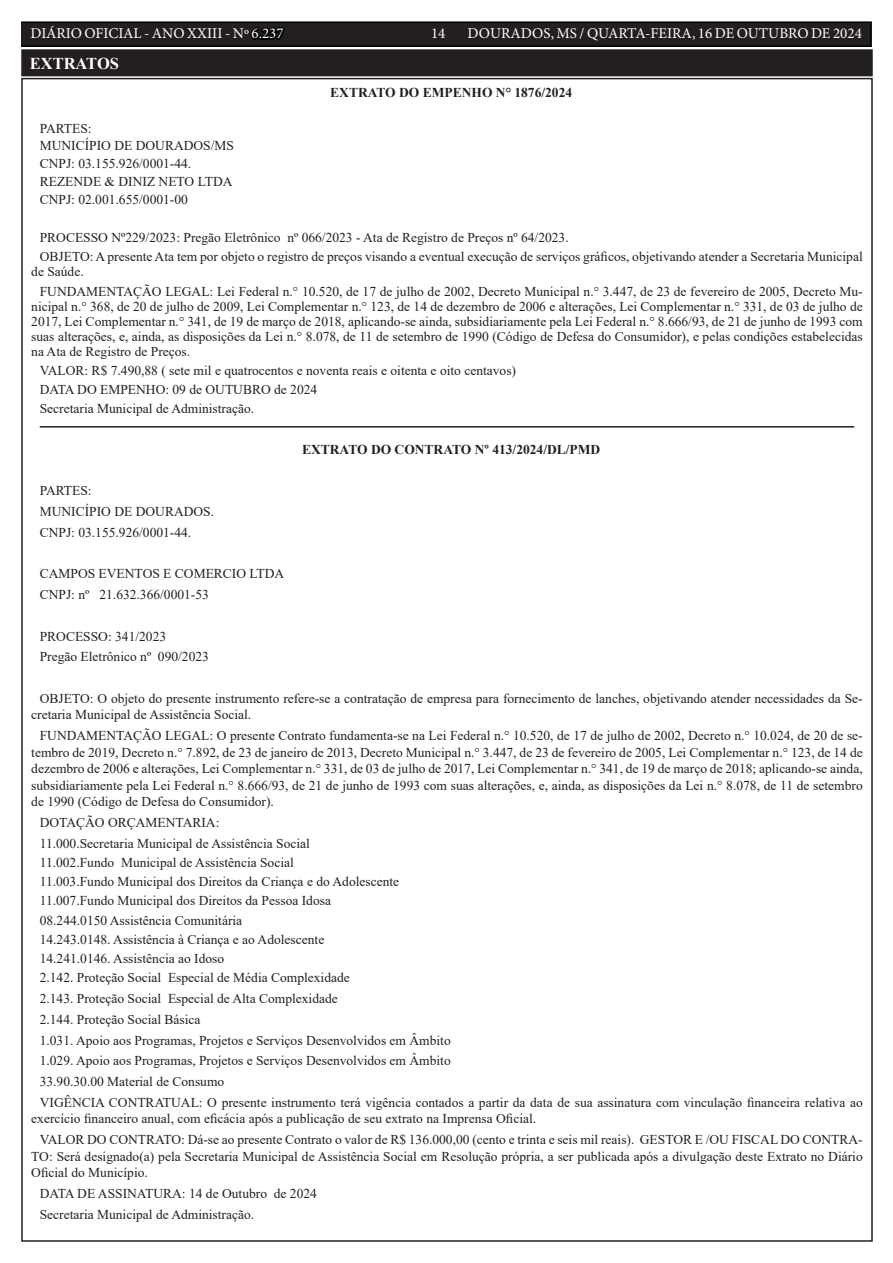
<style>
.page{position:relative;width:893px;height:1263px;background:#fff}
.page>*{position:absolute;margin:0;border:0;box-sizing:border-box;transform-origin:0 0}
.TEXTO{font:700 16.5px "Times New Roman";color:#fff}
.t1{font:15px "Minion Pro";color:#fff}
.TEXTO-2{font:13.5px/16.5px "Times New Roman";color:#231f20}
.TEXTO-3{font:700 13.5px "Times New Roman";color:#231f20}
.s1{color:#000}
</style>
<div class="page">
<div style="left:21px;top:22px;width:850px;height:24px;background:#231f20"></div>
<div style="left:21px;top:21px;width:851px;height:26px;border:2px solid #000"></div>
<hr style="left:40px;top:426px;width:814px;height:2px;background:#231f20">
<div style="left:23px;top:51px;width:848px;height:23px;background:#231f20"></div>
<div style="left:21px;top:49px;width:852px;height:27px;border:4px solid #231f20"></div>
<p class="t1" style="left:31px;top:24px;width:255px">DIÁRIO OFICIAL - ANO XXIII - Nº <span class="s1">6.237</span></p>
<p class="t1" style="left:431px;top:24px;width:16px">14</p>
<p class="t1" style="left:468px;top:24px;width:396px">DOURADOS, MS / QUARTA-FEIRA, 16 DE OUTUBRO DE 2024</p>
<p class="TEXTO" style="left:30px;top:52px;width:91px">EXTRATOS</p>
<p class="TEXTO-3" style="left:330px;top:83px;width:243px">EXTRATO DO EMPENHO N° 1876/2024</p>
<p class="TEXTO-2" style="left:40px;top:119px;width:53px">PARTES:</p>
<p class="TEXTO-2" style="left:40px;top:137px;width:196px">MUNICÍPIO DE DOURADOS/MS</p>
<p class="TEXTO-2" style="left:40px;top:155px;width:153px">CNPJ: 03.155.926/0001-44.</p>
<p class="TEXTO-2" style="left:40px;top:173px;width:194px">REZENDE &amp; DINIZ NETO LTDA</p>
<p class="TEXTO-2" style="left:40px;top:190px;width:150px">CNPJ: 02.001.655/0001-00</p>
<p class="TEXTO-2" style="left:40px;top:229px;width:530px">PROCESSO Nº229/2023: Pregão Eletrônico nº 066/2023 - Ata de Registro de Preços nº 64/2023.</p>
<p class="TEXTO-2" style="left:31px;top:249px;width:833px;line-height:15px;text-indent:9px">OBJETO: A presente Ata tem por objeto o registro de preços visando a eventual execução de serviços gráficos, objetivando atender a Secretaria Municipal de Saúde.</p>
<p class="TEXTO-2" style="left:31px;top:283px;width:833px;line-height:15px;text-align:justify;text-indent:9px">FUNDAMENTAÇÃO LEGAL: Lei Federal n.° 10.520, de 17 de julho de 2002, Decreto Municipal n.° 3.447, de 23 de fevereiro de 2005, Decreto Mu&shy;nicipal n.° 368, de 20 de julho de 2009, Lei Complementar n.° 123, de 14 de dezembro de 2006 e alterações, Lei Complementar n.° 331, de 03 de julho de 2017, Lei Complementar n.° 341, de 19 de março de 2018, aplicando-se ainda, subsidiariamente pela Lei Federal n.° 8.666/93, de 21 de junho de 1993 com suas alterações, e, ainda, as disposições da Lei n.° 8.078, de 11 de setembro de 1990 (Código de Defesa do Consumidor), e pelas condições estabelecidas na Ata de Registro de Preços.</p>
<p class="TEXTO-2" style="left:40px;top:362px;width:478px">VALOR: R$ 7.490,88 ( sete mil e quatrocentos e noventa reais e oitenta e oito centavos)</p>
<p class="TEXTO-2" style="left:40px;top:381px;width:279px">DATA DO EMPENHO: 09 de OUTUBRO de 2024</p>
<p class="TEXTO-2" style="left:40px;top:400px;width:216px">Secretaria Municipal de Administração.</p>
<p class="TEXTO-3" style="left:302px;top:440px;width:300px">EXTRATO DO CONTRATO Nº 413/2024/DL/PMD</p>
<p class="TEXTO-2" style="left:40px;top:482px;width:53px">PARTES:</p>
<p class="TEXTO-2" style="left:40px;top:503px;width:176px">MUNICÍPIO DE DOURADOS.</p>
<p class="TEXTO-2" style="left:40px;top:524px;width:153px">CNPJ: 03.155.926/0001-44.</p>
<p class="TEXTO-2" style="left:40px;top:565px;width:246px">CAMPOS EVENTOS E COMERCIO LTDA</p>
<p class="TEXTO-2" style="left:40px;top:586px;width:171px">CNPJ: nº 21.632.366/0001-53</p>
<p class="TEXTO-2" style="left:40px;top:627px;width:128px">PROCESSO: 341/2023</p>
<p class="TEXTO-2" style="left:40px;top:648px;width:171px">Pregão Eletrônico nº 090/2023</p>
<p class="TEXTO-2" style="left:31px;top:690px;width:833px;text-indent:9px">OBJETO: O objeto do presente instrumento refere-se a contratação de empresa para fornecimento de lanches, objetivando atender necessidades da Se&shy;cretaria Municipal de Assistência Social.</p>
<p class="TEXTO-2" style="left:31px;top:727px;width:833px;text-align:justify;text-indent:9px">FUNDAMENTAÇÃO LEGAL: O presente Contrato fundamenta-se na Lei Federal n.° 10.520, de 17 de julho de 2002, Decreto n.° 10.024, de 20 de se&shy;tembro de 2019, Decreto n.° 7.892, de 23 de janeiro de 2013, Decreto Municipal n.° 3.447, de 23 de fevereiro de 2005, Lei Complementar n.° 123, de 14 de dezembro de 2006 e alterações, Lei Complementar n.° 331, de 03 de julho de 2017, Lei Complementar n.° 341, de 19 de março de 2018; aplicando-se ainda, subsidiariamente pela Lei Federal n.° 8.666/93, de 21 de junho de 1993 com suas alterações, e, ainda, as disposições da Lei n.° 8.078, de 11 de setembro de 1990 (Código de Defesa do Consumidor).</p>
<p class="TEXTO-2" style="left:40px;top:814px;width:181px">DOTAÇÃO ORÇAMENTARIA:</p>
<p class="TEXTO-2" style="left:40px;top:834px;width:272px">11.000.Secretaria Municipal de Assistência Social</p>
<p class="TEXTO-2" style="left:40px;top:854px;width:256px">11.002.Fundo Municipal de Assistência Social</p>
<p class="TEXTO-2" style="left:40px;top:873px;width:361px">11.003.Fundo Municipal dos Direitos da Criança e do Adolescente</p>
<p class="TEXTO-2" style="left:40px;top:892px;width:293px">11.007.Fundo Municipal dos Direitos da Pessoa Idosa</p>
<p class="TEXTO-2" style="left:40px;top:911px;width:204px">08.244.0150 Assistência Comunitária</p>
<p class="TEXTO-2" style="left:40px;top:931px;width:286px">14.243.0148. Assistência à Criança e ao Adolescente</p>
<p class="TEXTO-2" style="left:40px;top:950px;width:186px">14.241.0146. Assistência ao Idoso</p>
<p class="TEXTO-2" style="left:40px;top:969px;width:312px">2.142. Proteção Social Especial de Média Complexidade</p>
<p class="TEXTO-2" style="left:40px;top:990px;width:300px">2.143. Proteção Social Especial de Alta Complexidade</p>
<p class="TEXTO-2" style="left:40px;top:1011px;width:162px">2.144. Proteção Social Básica</p>
<p class="TEXTO-2" style="left:40px;top:1031px;width:412px">1.031. Apoio aos Programas, Projetos e Serviços Desenvolvidos em Âmbito</p>
<p class="TEXTO-2" style="left:40px;top:1052px;width:412px">1.029. Apoio aos Programas, Projetos e Serviços Desenvolvidos em Âmbito</p>
<p class="TEXTO-2" style="left:40px;top:1073px;width:186px">33.90.30.00 Material de Consumo</p>
<p class="TEXTO-2" style="left:31px;top:1094px;width:833px;text-indent:9px">VIGÊNCIA CONTRATUAL: O presente instrumento terá vigência contados a partir da data de sua assinatura com vinculação financeira relativa ao exercício financeiro anual, com eficácia após a publicação de seu extrato na Imprensa Oficial.</p>
<p class="TEXTO-2" style="left:31px;top:1131px;width:833px;text-align:justify;text-indent:9px">VALOR DO CONTRATO: Dá-se ao presente Contrato o valor de R$ 136.000,00 (cento e trinta e seis mil reais). GESTOR E /OU FISCAL DO CONTRA-TO: Será designado(a) pela Secretaria Municipal de Assistência Social em Resolução própria, a ser publicada após a divulgação deste Extrato no Diário Oficial do Município.</p>
<p class="TEXTO-2" style="left:40px;top:1185px;width:279px">DATA DE ASSINATURA: 14 de Outubro de 2024</p>
<p class="TEXTO-2" style="left:40px;top:1205px;width:216px">Secretaria Municipal de Administração.</p>
</div>
